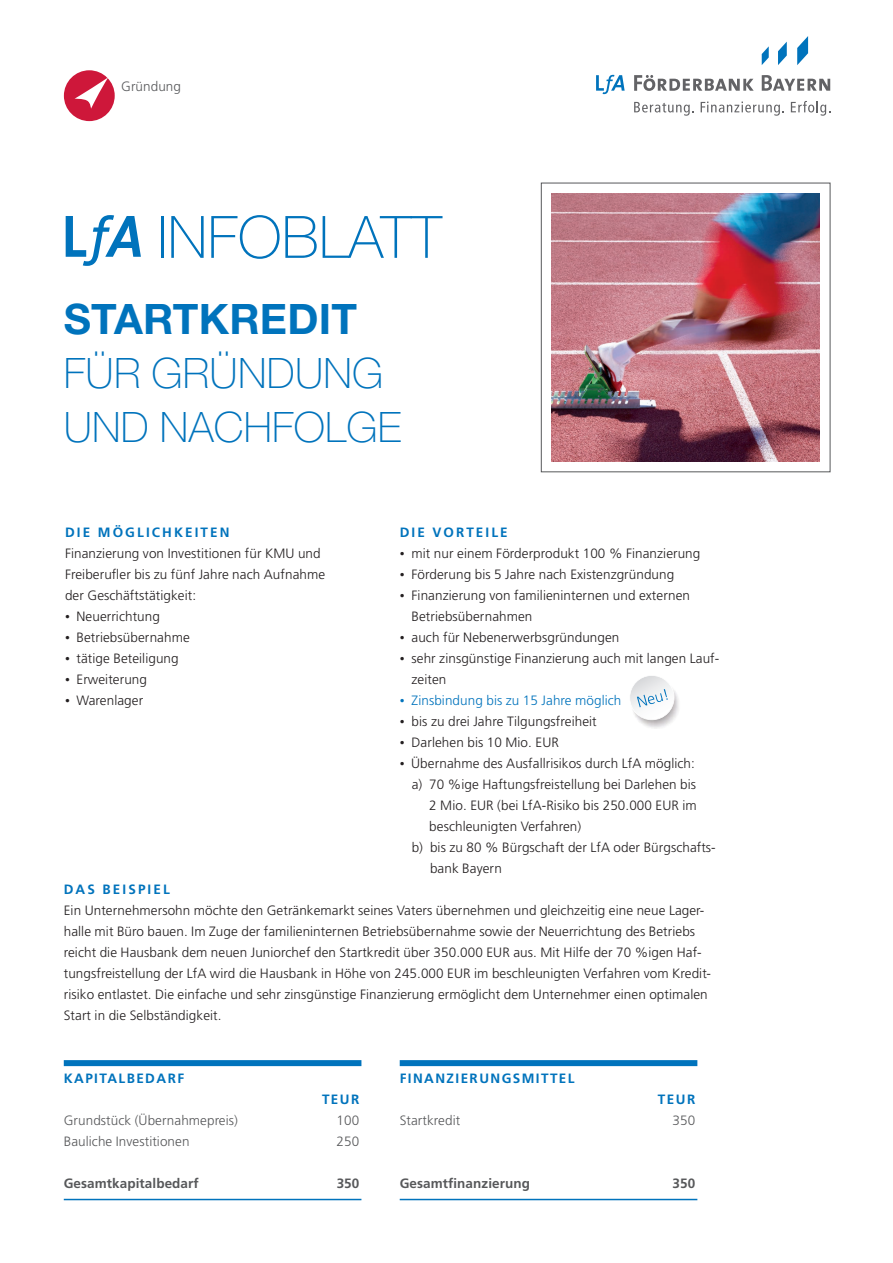
<style>
.page{position:relative;width:893px;height:1263px;background:#fff}
.page>*{position:absolute;margin:0;border:0;box-sizing:border-box;transform-origin:0 0}
.Head{font:100 58.5px "Helvetica Neue";letter-spacing:.005em;color:#0073bc}
.Head-2{font:100 42px/54px "Helvetica Neue";letter-spacing:.005em;color:#0073bc}
.Head-3{font:700 42px "Helvetica Neue";letter-spacing:.005em;color:#0073bc}
.LfA_Copy_frutiger{font:300 13.5px/21px "Frutiger";letter-spacing:.005em;color:#231f20}
.Zwischenhead{font:300 13.5px/21px "Frutiger";letter-spacing:.005em;color:#231f20}
.Head_Kasten{font:300 13.5px "Frutiger";letter-spacing:.005em;color:#57585a}
.Head_Kasten-2{font:700 13.5px "Frutiger";letter-spacing:.105em;color:#0073bc}
.LfA_Copy_frutiger-2{font:300 13.5px "Frutiger";letter-spacing:.005em;color:#0073bc}
.Zwischenhead-2{font:700 13.5px "Frutiger";letter-spacing:.155em;color:#0073bc}
.Head_Kasten-3{font:700 13.5px "Frutiger";letter-spacing:.005em;color:#57585a}
.Copy_80{font:700 13.5px "Frutiger";letter-spacing:.005em;color:#57585a}
.Copy_80-2{font:300 13.5px "Frutiger";letter-spacing:.005em;color:#57585a}
.s1{font-weight:700;color:#0073bc}
.s2{font-size:9.75px}
</style>
<div class="page">
<div style="left:64px;top:70px;width:51px;height:51px;background:#ce173a;border-radius:50%"></div>
<svg style="left:75px;top:77px;width:33px;height:32px"></svg>
<svg style="left:634px;top:75px;width:120px;height:16px"></svg>
<svg style="left:762px;top:75px;width:68px;height:16px"></svg>
<svg style="left:596px;top:75px;width:29px;height:19px"></svg>
<svg style="left:778px;top:42px;width:9px;height:23px"></svg>
<svg style="left:797px;top:36px;width:11px;height:29px"></svg>
<svg style="left:762px;top:46px;width:7px;height:19px"></svg>
<svg style="left:634px;top:102px;width:60px;height:14px"></svg>
<svg style="left:701px;top:102px;width:83px;height:14px"></svg>
<svg style="left:791px;top:101px;width:39px;height:15px"></svg>
<img style="left:552px;top:193px;width:268px;height:268px">
<div style="left:541px;top:183px;width:289px;height:289px;border:1px solid #57585a"></div>
<svg style="left:66px;top:215px;width:75px;height:51px"></svg>
<div style="left:64px;top:1060px;width:297px;height:6px;background:#0073bc"></div>
<hr style="left:64px;top:1199px;width:297px;height:1px;background:#0073bc">
<div style="left:400px;top:1060px;width:297px;height:6px;background:#0073bc"></div>
<hr style="left:400px;top:1199px;width:297px;height:1px;background:#0073bc">
<img style="left:638px;top:691px;width:41px;height:38px">
<svg style="left:630px;top:676px;width:44px;height:44px"></svg>
<p class="Head_Kasten" style="left:121px;top:79px;width:61px">Gründung</p>
<p class="Head" style="left:157px;top:204px;width:286px">INFOBLATT</p>
<p class="Head-3" style="left:64px;top:293px;width:295px">STARTKREDIT</p>
<p class="Head-2" style="left:64px;top:346px;width:339px">FÜR GRÜNDUNG<br>UND NACHFOLGE</p>
<p class="Zwischenhead" style="left:65px;top:522px;width:262px"><span class="s1">DIE MÖGLICHKEITEN<br></span>Finanzierung von Investitionen für KMU und Freiberufler bis zu fünf Jahre nach Aufnahme der Geschäftstätigkeit:</p>
<p class="LfA_Copy_frutiger" style="left:65px;top:606px;width:96px"><span class="s2">•</span> Neuerrichtung</p>
<p class="LfA_Copy_frutiger" style="left:65px;top:627px;width:126px"><span class="s2">•</span> Betriebsübernahme</p>
<p class="LfA_Copy_frutiger" style="left:65px;top:648px;width:115px"><span class="s2">•</span> tätige Beteiligung</p>
<p class="LfA_Copy_frutiger" style="left:65px;top:669px;width:83px"><span class="s2">•</span> Erweiterung</p>
<p class="LfA_Copy_frutiger" style="left:65px;top:690px;width:80px"><span class="s2">•</span> Warenlager</p>
<p class="Zwischenhead-2" style="left:400px;top:524px;width:110px">DIE VORTEILE</p>
<p class="LfA_Copy_frutiger" style="left:400px;top:543px;width:302px"><span class="s2">•</span> mit nur einem Förderprodukt 100 % Finanzierung</p>
<p class="LfA_Copy_frutiger" style="left:400px;top:564px;width:276px"><span class="s2">•</span> Förderung bis 5 Jahre nach Existenzgründung</p>
<p class="LfA_Copy_frutiger" style="left:412px;top:585px;width:280px;text-indent:-12px"><span class="s2">•</span> Finanzierung von familieninternen und externen<br>Betriebsübernahmen</p>
<p class="LfA_Copy_frutiger" style="left:400px;top:627px;width:221px"><span class="s2">•</span> auch für Nebenerwerbsgründungen</p>
<p class="LfA_Copy_frutiger" style="left:412px;top:648px;width:309px;text-indent:-12px"><span class="s2">•</span> sehr zinsgünstige Finanzierung auch mit langen Lauf&shy;zeiten</p>
<p class="LfA_Copy_frutiger-2" style="left:400px;top:693px;width:223px"><span class="s2">•</span> Zinsbindung bis zu 15 Jahre möglich</p>
<p class="LfA_Copy_frutiger" style="left:400px;top:711px;width:199px"><span class="s2">•</span> bis zu drei Jahre Tilgungsfreiheit</p>
<p class="LfA_Copy_frutiger" style="left:400px;top:732px;width:161px"><span class="s2">•</span> Darlehen bis 10 Mio. EUR</p>
<p class="LfA_Copy_frutiger" style="left:400px;top:753px;width:297px"><span class="s2">•</span> Übernahme des Ausfallrisikos durch LfA möglich:</p>
<p class="LfA_Copy_frutiger" style="left:429px;top:774px;width:269px;text-align:justify;text-indent:-18px">a) 70 %ige Haftungsfreistellung bei Darlehen bis 2 Mio. EUR (bei LfA-Risiko bis 250.000 EUR im beschleunigten Verfahren)</p>
<p class="LfA_Copy_frutiger" style="left:430px;top:837px;width:287px;text-indent:-18px">b) bis zu 80 % Bürgschaft der LfA oder Bürgschafts&shy;bank Bayern</p>
<p class="Zwischenhead-2" style="left:64px;top:881px;width:108px">DAS BEISPIEL</p>
<p class="LfA_Copy_frutiger" style="left:64px;top:900px;width:649px">Ein Unternehmersohn möchte den Getränkemarkt seines Vaters übernehmen und gleichzeitig eine neue Lager&shy;halle mit Büro bauen. Im Zuge der familieninternen Betriebsübernahme sowie der Neuerrichtung des Betriebs reicht die Hausbank dem neuen Juniorchef den Startkredit über 350.000 EUR aus. Mit Hilfe der 70 %igen Haf&shy;tungsfreistellung der LfA wird die Hausbank in Höhe von 245.000 EUR im beschleunigten Verfahren vom Kredit&shy;risiko entlastet. Die einfache und sehr zinsgünstige Finanzierung ermöglicht dem Unternehmer einen optimalen Start in die Selbständigkeit.</p>
<p class="Head_Kasten-2" style="left:64px;top:1070px;width:122px">KAPITALBEDARF</p>
<p class="Head_Kasten-2" style="left:400px;top:1070px;width:176px">FINANZIERUNGSMITTEL</p>
<p class="Head_Kasten-2" style="left:322px;top:1091px;width:39px">TEUR</p>
<p class="Head_Kasten-2" style="left:658px;top:1091px;width:39px">TEUR</p>
<p class="Head_Kasten" style="left:64px;top:1113px;width:176px">Grundstück (Übernahmepreis)</p>
<p class="Head_Kasten" style="left:337px;top:1113px;width:24px">100</p>
<p class="Head_Kasten" style="left:64px;top:1134px;width:127px">Bauliche Investitionen</p>
<p class="Head_Kasten" style="left:337px;top:1134px;width:24px">250</p>
<p class="Head_Kasten-3" style="left:64px;top:1175px;width:136px">Gesamtkapitalbedarf</p>
<p class="Head_Kasten-3" style="left:337px;top:1175px;width:24px">350</p>
<p class="Copy_80-2" style="left:400px;top:1113px;width:62px">Startkredit</p>
<p class="Copy_80-2" style="left:673px;top:1113px;width:24px">350</p>
<p class="Copy_80" style="left:400px;top:1175px;width:132px">Gesamtfinanzierung</p>
<p class="Copy_80" style="left:673px;top:1175px;width:24px">350</p>
</div>
